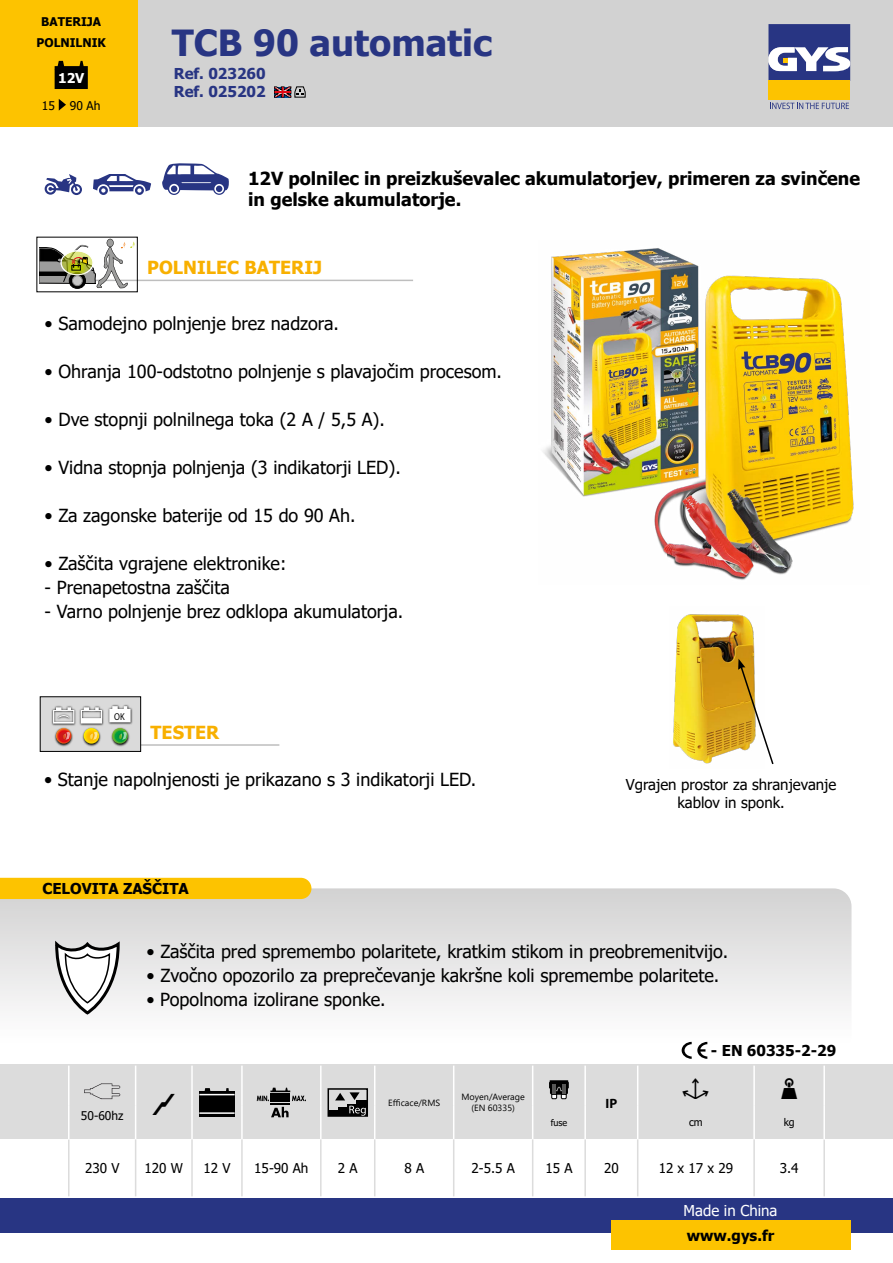
<style>
.page{position:relative;width:893px;height:1263px;background:#fff}
.page>*{position:absolute;margin:0;border:0;box-sizing:border-box;transform-origin:0 0}
.t1{font:700 36px "Tahoma";color:#283583}
.t2{font:18px "Tahoma";color:#000}
.t3{font:700 18px/21px "Tahoma";color:#000}
.t4{font:700 18px "Tahoma";color:#f8b000}
.t5{font:15px/18px "Tahoma";color:#000;text-align:center}
.t6{font:700 15px "Tahoma";color:#000}
.t7{font:700 15px/18px "Tahoma";color:#283583}
.t8{font:15px "Tahoma";color:#fff}
.t9{font:13.5px "Tahoma";color:#000}
.t10{font:700 13.5px "Tahoma";color:#fff}
.t11{font:700 13.5px "Myriad Pro";color:#000}
.t12{font:700 12px/21px "Tahoma";color:#000;text-align:center}
.t13{font:12px "Tahoma";color:#000}
.t14{font:10.5px "Tahoma";color:#000}
.t15{font:700 expanded 10.05px "Swiss 721 BT";color:#000;scale:.85 1}
.t16{font:9px/10.8px "Segoe UI";color:#000;text-align:center}
.t17{font:9px "Tahoma";color:#000}
</style>
<div class="page">
<svg style="left:0;top:888px;width:851px;height:164px"></svg>
<div style="left:0;top:878px;width:311px;height:21px;background:#fdc300"></div>
<svg style="left:54px;top:937px;width:67px;height:79px"></svg>
<div style="left:137px;top:0;width:756px;height:127px;background:#d2d2d2"></div>
<div style="left:0;top:1198px;width:893px;height:34px;background:#283583"></div>
<div style="left:768px;top:81px;width:82px;height:19px;background:#fdc300"></div>
<svg style="left:768px;top:24px;width:82px;height:57px;background:#676ea1"></svg>
<svg style="left:770px;top:103px;width:79px;height:6px"></svg>
<div style="left:0;top:0;width:137px;height:127px;background:#fdc300"></div>
<div style="left:611px;top:1220px;width:239px;height:30px;background:#fdc300"></div>
<img style="left:543px;top:248px;width:311px;height:332px">
<div style="left:0;top:1064px;width:893px;height:75px;background:#dcdcdc"></div>
<svg style="left:136px;top:1139px;width:503px;height:57px"></svg>
<hr style="left:135px;top:1065px;width:1px;height:40px;background:#fff">
<hr style="left:191px;top:1065px;width:2px;height:40px;background:#fff">
<hr style="left:241px;top:1065px;width:2px;height:40px;background:#fff">
<hr style="left:320px;top:1065px;width:2px;height:40px;background:#fff">
<hr style="left:374px;top:1065px;width:1px;height:40px;background:#fff">
<hr style="left:453px;top:1065px;width:1px;height:40px;background:#fff">
<hr style="left:532px;top:1065px;width:1px;height:40px;background:#fff">
<hr style="left:584px;top:1065px;width:2px;height:40px;background:#fff">
<hr style="left:637px;top:1065px;width:1px;height:40px;background:#fff">
<hr style="left:753px;top:1065px;width:2px;height:40px;background:#fff">
<hr style="left:135px;top:1105px;width:1px;height:34px;background:#fff">
<hr style="left:191px;top:1105px;width:2px;height:34px;background:#fff">
<hr style="left:241px;top:1105px;width:2px;height:34px;background:#fff">
<hr style="left:320px;top:1105px;width:2px;height:34px;background:#fff">
<hr style="left:374px;top:1105px;width:1px;height:34px;background:#fff">
<hr style="left:453px;top:1105px;width:1px;height:34px;background:#fff">
<hr style="left:532px;top:1105px;width:1px;height:34px;background:#fff">
<hr style="left:584px;top:1105px;width:2px;height:34px;background:#fff">
<hr style="left:637px;top:1105px;width:1px;height:34px;background:#fff">
<hr style="left:753px;top:1105px;width:2px;height:34px;background:#fff">
<hr style="left:68px;top:1139px;width:2px;height:57px;background:#dcdcdc">
<hr style="left:135px;top:1139px;width:1px;height:57px;background:#dcdcdc">
<hr style="left:191px;top:1139px;width:2px;height:57px;background:#dcdcdc">
<hr style="left:241px;top:1139px;width:2px;height:57px;background:#dcdcdc">
<hr style="left:320px;top:1139px;width:2px;height:57px;background:#dcdcdc">
<hr style="left:374px;top:1139px;width:1px;height:57px;background:#dcdcdc">
<hr style="left:453px;top:1139px;width:1px;height:57px;background:#dcdcdc">
<hr style="left:532px;top:1139px;width:1px;height:57px;background:#dcdcdc">
<hr style="left:584px;top:1139px;width:2px;height:57px;background:#dcdcdc">
<hr style="left:637px;top:1139px;width:1px;height:57px;background:#dcdcdc">
<hr style="left:753px;top:1139px;width:2px;height:57px;background:#dcdcdc">
<hr style="left:68px;top:1065px;width:2px;height:40px;background:#fff">
<hr style="left:68px;top:1105px;width:2px;height:34px;background:#fff">
<hr style="left:823px;top:1139px;width:2px;height:57px;background:#dcdcdc">
<hr style="left:823px;top:1065px;width:2px;height:40px;background:#fff">
<hr style="left:823px;top:1105px;width:2px;height:34px;background:#fff">
<svg style="left:84px;top:1083px;width:36px;height:16px"></svg>
<div style="left:199px;top:1091px;width:36px;height:26px;background:#000"></div>
<hr style="left:199px;top:1112px;width:36px;height:2px;background:#fff">
<hr style="left:199px;top:1094px;width:36px;height:1px;background:#fff">
<svg style="left:204px;top:1088px;width:7px;height:3px"></svg>
<svg style="left:271px;top:1107px;width:18px;height:10px"></svg>
<hr style="left:270px;top:1103px;width:20px;height:2px;background:#000">
<div style="left:270px;top:1093px;width:20px;height:9px;background:#000"></div>
<svg style="left:257px;top:1088px;width:49px;height:13px"></svg>
<div style="left:327px;top:1088px;width:41px;height:29px;border:2px solid #000"></div>
<div style="left:328px;top:1111px;width:10px;height:5px;background:#000"></div>
<div style="left:338px;top:1107px;width:10px;height:9px;background:#000"></div>
<svg style="left:348px;top:1104px;width:9px;height:11px"></svg>
<div style="left:357px;top:1100px;width:10px;height:16px;background:#000"></div>
<svg style="left:349px;top:1106px;width:17px;height:10px"></svg>
<svg style="left:335px;top:1092px;width:25px;height:8px"></svg>
<svg style="left:549px;top:1080px;width:19px;height:19px"></svg>
<img style="left:673px;top:614px;width:82px;height:150px">
<svg style="left:738px;top:659px;width:36px;height:106px"></svg>
<svg style="left:45px;top:174px;width:37px;height:21px"></svg>
<svg style="left:162px;top:163px;width:67px;height:32px"></svg>
<svg style="left:93px;top:174px;width:58px;height:21px"></svg>
<svg style="left:682px;top:1042px;width:25px;height:17px"></svg>
<svg style="left:55px;top:61px;width:33px;height:28px"></svg>
<svg style="left:59px;top:99px;width:7px;height:12px"></svg>
<svg style="left:274px;top:86px;width:32px;height:12px"></svg>
<hr style="left:45px;top:280px;width:368px;height:1px;background:#bebebe">
<hr style="left:45px;top:744px;width:234px;height:2px;background:#bebebe">
<div style="left:40px;top:697px;width:101px;height:54px;background:#dadada"></div>
<div style="left:40px;top:696px;width:101px;height:56px;border:1px solid #000"></div>
<img style="left:51px;top:704px;width:82px;height:43px">
<svg style="left:53px;top:707px;width:21px;height:17px"></svg>
<svg style="left:81px;top:707px;width:21px;height:17px"></svg>
<svg style="left:109px;top:706px;width:22px;height:16px"></svg>
<svg style="left:84px;top:728px;width:15px;height:16px"></svg>
<svg style="left:89px;top:732px;width:8px;height:8px"></svg>
<svg style="left:56px;top:728px;width:16px;height:16px"></svg>
<svg style="left:62px;top:732px;width:8px;height:8px"></svg>
<svg style="left:112px;top:728px;width:16px;height:16px"></svg>
<svg style="left:119px;top:732px;width:8px;height:8px"></svg>
<img style="left:44px;top:288px;width:64px;height:5px">
<svg style="left:40px;top:239px;width:95px;height:49px"></svg>
<p class="t12" style="left:37px;top:12px;width:71px">BATERIJA<br>POLNILNIK</p>
<p class="t10" style="left:58px;top:69px;width:28px">12V</p>
<p class="t13" style="left:42px;top:98px;width:60px">15 90 Ah</p>
<h1 class="t1" style="left:172px;top:18px;width:322px">TCB 90 automatic</h1>
<p class="t7" style="left:174px;top:66px;width:93px">Ref. 023260<br>Ref. 025202</p>
<p class="t3" style="left:248px;top:168px;width:613px">12V polnilec in preizkuševalec akumulatorjev, primeren za svinčene in gelske akumulatorje.</p>
<p class="t4" style="left:147px;top:255px;width:176px">POLNILEC BATERIJ</p>
<p class="t2" style="left:45px;top:311px;width:296px">• Samodejno polnjenje brez nadzora.</p>
<p class="t2" style="left:45px;top:359px;width:459px">• Ohranja 100-odstotno polnjenje s plavajočim procesom.</p>
<p class="t2" style="left:45px;top:407px;width:342px">• Dve stopnji polnilnega toka (2 A / 5,5 A).</p>
<p class="t2" style="left:45px;top:455px;width:358px">• Vidna stopnja polnjenja (3 indikatorji LED).</p>
<p class="t2" style="left:45px;top:503px;width:312px">• Za zagonske baterije od 15 do 90 Ah.</p>
<p class="t2" style="left:45px;top:551px;width:243px">• Zaščita vgrajene elektronike:</p>
<p class="t2" style="left:45px;top:575px;width:187px">- Prenapetostna zaščita</p>
<p class="t2" style="left:45px;top:599px;width:360px">- Varno polnjenje brez odklopa akumulatorja.</p>
<p class="t15" style="left:114px;top:710px;width:14px">OK</p>
<p class="t4" style="left:151px;top:720px;width:70px">TESTER</p>
<p class="t2" style="left:44px;top:767px;width:434px">• Stanje napolnjenosti je prikazano s 3 indikatorji LED.</p>
<p class="t6" style="left:42px;top:878px;width:148px">CELOVITA ZAŠČITA</p>
<p class="t5" style="left:626px;top:777px;width:212px">Vgrajen prostor za shranjevanje kablov in sponk.</p>
<p class="t2" style="left:147px;top:940px;width:583px">• Zaščita pred spremembo polaritete, kratkim stikom in preobremenitvijo.</p>
<p class="t2" style="left:147px;top:964px;width:574px">• Zvočno opozorilo za preprečevanje kakršne koli spremembe polaritete.</p>
<p class="t2" style="left:146px;top:988px;width:241px">• Popolnoma izolirane sponke.</p>
<p class="t13" style="left:81px;top:1108px;width:44px">50-60hz</p>
<p class="t16" style="left:388px;top:1096px;width:53px">Efficace/RMS</p>
<p class="t16" style="left:461px;top:1091px;width:65px">Moyen/Average (EN 60335)</p>
<p class="t11" style="left:606px;top:1094px;width:13px">IP</p>
<p class="t6" style="left:711px;top:1040px;width:127px">- EN 60335-2-29</p>
<p class="t17" style="left:551px;top:1116px;width:18px">fuse</p>
<p class="t14" style="left:689px;top:1115px;width:15px">cm</p>
<p class="t14" style="left:784px;top:1115px;width:13px">kg</p>
<p class="t9" style="left:85px;top:1159px;width:36px">230 V</p>
<p class="t9" style="left:145px;top:1159px;width:40px">120 W</p>
<p class="t9" style="left:203px;top:1159px;width:29px">12 V</p>
<p class="t9" style="left:254px;top:1159px;width:56px">15-90 Ah</p>
<p class="t9" style="left:338px;top:1159px;width:21px">2 A</p>
<p class="t9" style="left:404px;top:1159px;width:21px">8 A</p>
<p class="t9" style="left:471px;top:1159px;width:45px">2-5.5 A</p>
<p class="t9" style="left:545px;top:1159px;width:29px">15 A</p>
<p class="t9" style="left:604px;top:1159px;width:16px">20</p>
<p class="t9" style="left:659px;top:1159px;width:76px">12 x 17 x 29</p>
<p class="t9" style="left:780px;top:1159px;width:20px">3.4</p>
<p class="t8" style="left:684px;top:1200px;width:95px">Made in China</p>
<p class="t6" style="left:687px;top:1225px;width:89px">www.gys.fr</p>
</div>
